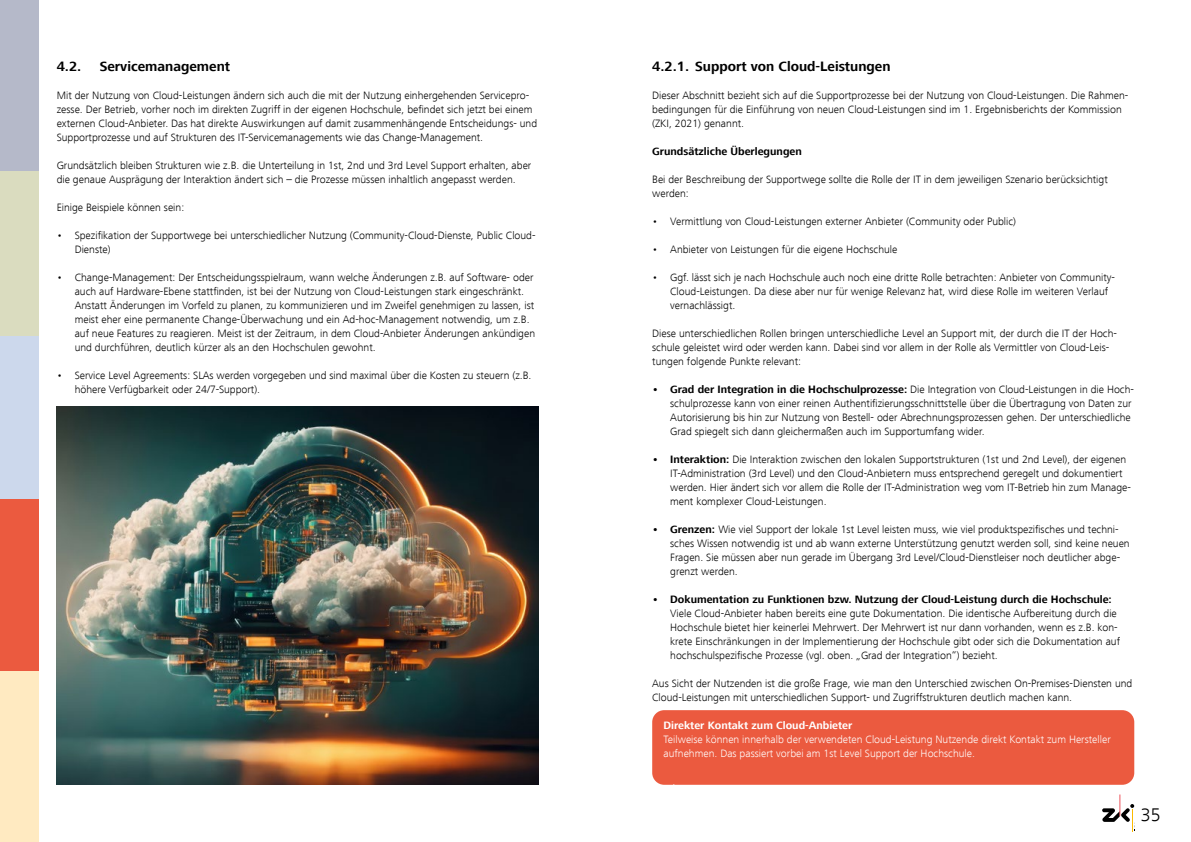
<style>
.page{position:relative;width:1191px;height:842px;background:#fff}
.page>*{position:absolute;margin:0;border:0;box-sizing:border-box;transform-origin:0 0}
.t1{font:300 18.8px "Frutiger Next LT";color:#000}
.Kapitel_Headline{font:700 14px "Frutiger Next LT";color:#000}
.Fließtext{font:300 11px/14px "Frutiger Next LT";color:#000}
.Kastentext{font:300 11px/14px "Frutiger Next LT";color:#fff}
.Kastentext-2{font:700 11px "Frutiger Next LT";color:#fff}
.Fließtext-2{font:700 11px "Frutiger Next LT";color:#000}
.s1{font-weight:700}
</style>
<div class="page">
<svg style="left:1102px;top:794px;width:32px;height:37px"></svg>
<div style="left:0;top:0;width:39px;height:171px;background:#b5b9c9"></div>
<div style="left:0;top:335px;width:39px;height:165px;background:#ccd8ec"></div>
<div style="left:0;top:171px;width:39px;height:164px;background:#dadcbf"></div>
<div style="left:0;top:500px;width:39px;height:171px;background:#eb5a3f"></div>
<div style="left:0;top:671px;width:39px;height:171px;background:#ffeac1"></div>
<div style="left:652px;top:710px;width:482px;height:75px;background:#eb5a3f;border-radius:12px"></div>
<img style="left:57px;top:407px;width:482px;height:378px">
<p class="Kapitel_Headline" style="left:57px;top:58px;width:26px">4.2.</p>
<p class="Kapitel_Headline" style="left:100px;top:58px;width:132px">Servicemanagement</p>
<p class="Fließtext" style="left:57px;top:88px;width:482px">Mit der Nutzung von Cloud-Leistungen ändern sich auch die mit der Nutzung einhergehenden Servicepro&shy;zesse. Der Betrieb, vorher noch im direkten Zugriff in der eigenen Hochschule, befindet sich jetzt bei einem externen Cloud-Anbieter. Das hat direkte Auswirkungen auf damit zusammenhängende Entscheidungs- und Supportprozesse und auf Strukturen des IT-Servicemanagements wie das Change-Management.</p>
<p class="Fließtext" style="left:57px;top:158px;width:476px">Grundsätzlich bleiben Strukturen wie z.B. die Unterteilung in 1st, 2nd und 3rd Level Support erhalten, aber die genaue Ausprägung der Interaktion ändert sich – die Prozesse müssen inhaltlich angepasst werden.</p>
<p class="Fließtext" style="left:57px;top:200px;width:129px">Einige Beispiele können sein:</p>
<p class="Fließtext" style="left:75px;top:228px;width:462px;text-indent:-18px">• Spezifikation der Supportwege bei unterschiedlicher Nutzung (Community-Cloud-Dienste, Public Cloud-<br>Dienste)</p>
<p class="Fließtext" style="left:75px;top:270px;width:462px;text-indent:-18px">• Change-Management: Der Entscheidungsspielraum, wann welche Änderungen z.B. auf Software- oder auch auf Hardware-Ebene stattfinden, ist bei der Nutzung von Cloud-Leistungen stark eingeschränkt.<br>Anstatt Änderungen im Vorfeld zu planen, zu kommunizieren und im Zweifel genehmigen zu lassen, ist meist eher eine permanente Change-Überwachung und ein Ad-hoc-Management notwendig, um z.B. auf neue Features zu reagieren. Meist ist der Zeitraum, in dem Cloud-Anbieter Änderungen ankündigen und durchführen, deutlich kürzer als an den Hochschulen gewohnt.</p>
<p class="Fließtext" style="left:75px;top:368px;width:458px;text-indent:-18px">• Service Level Agreements: SLAs werden vorgegeben und sind maximal über die Kosten zu steuern (z.B. höhere Verfügbarkeit oder 24/7-Support).</p>
<p class="Kapitel_Headline" style="left:652px;top:58px;width:240px">4.2.1. Support von Cloud-Leistungen</p>
<p class="Fließtext" style="left:652px;top:88px;width:478px">Dieser Abschnitt bezieht sich auf die Supportprozesse bei der Nutzung von Cloud-Leistungen. Die Rahmen&shy;bedingungen für die Einführung von neuen Cloud-Leistungen sind im 1. Ergebnisberichts der Kommission (ZKI, 2021) genannt.</p>
<p class="Fließtext-2" style="left:652px;top:145px;width:151px">Grundsätzliche Überlegungen</p>
<p class="Fließtext" style="left:652px;top:172px;width:457px">Bei der Beschreibung der Supportwege sollte die Rolle der IT in dem jeweiligen Szenario berücksichtigt werden:</p>
<p class="Fließtext" style="left:652px;top:214px;width:365px">• Vermittlung von Cloud-Leistungen externer Anbieter (Community oder Public)</p>
<p class="Fließtext" style="left:652px;top:242px;width:247px">• Anbieter von Leistungen für die eigene Hochschule</p>
<p class="Fließtext" style="left:670px;top:270px;width:446px;text-indent:-18px">• Ggf. lässt sich je nach Hochschule auch noch eine dritte Rolle betrachten: Anbieter von Community-<br>Cloud-Leistungen. Da diese aber nur für wenige Relevanz hat, wird diese Rolle im weiteren Verlauf vernachlässigt.</p>
<p class="Fließtext" style="left:652px;top:326px;width:466px">Diese unterschiedlichen Rollen bringen unterschiedliche Level an Support mit, der durch die IT der Hoch&shy;schule geleistet wird oder werden kann. Dabei sind vor allem in der Rolle als Vermittler von Cloud-Leis&shy;tungen folgende Punkte relevant:</p>
<p class="Fließtext" style="left:670px;top:382px;width:465px;text-indent:-18px"><span class="s1">• Grad der Integration in die Hochschulprozesse:</span> Die Integration von Cloud-Leistungen in die Hoch&shy;schulprozesse kann von einer reinen Authentifizierungsschnittstelle über die Übertragung von Daten zur Autorisierung bis hin zur Nutzung von Bestell- oder Abrechnungsprozessen gehen. Der unterschiedliche Grad spiegelt sich dann gleichermaßen auch im Supportumfang wider.</p>
<p class="Fließtext" style="left:670px;top:452px;width:462px;text-indent:-18px"><span class="s1">• Interaktion:</span> Die Interaktion zwischen den lokalen Supportstrukturen (1st und 2nd Level), der eigenen IT-Administration (3rd Level) und den Cloud-Anbietern muss entsprechend geregelt und dokumentiert werden. Hier ändert sich vor allem die Rolle der IT-Administration weg vom IT-Betrieb hin zum Manage&shy;ment komplexer Cloud-Leistungen.</p>
<p class="Fließtext" style="left:670px;top:522px;width:461px;text-indent:-18px"><span class="s1">• Grenzen:</span> Wie viel Support der lokale 1st Level leisten muss, wie viel produktspezifisches und techni&shy;sches Wissen notwendig ist und ab wann externe Unterstützung genutzt werden soll, sind keine neuen Fragen. Sie müssen aber nun gerade im Übergang 3rd Level/Cloud-Dienstleiser noch deutlicher abge&shy;grenzt werden.</p>
<p class="Fließtext" style="left:670px;top:592px;width:451px;text-indent:-18px"><span class="s1">• Dokumentation zu Funktionen bzw. Nutzung der Cloud-Leistung durch die Hochschule:<br></span>Viele Cloud-Anbieter haben bereits eine gute Dokumentation. Die identische Aufbereitung durch die Hochschule bietet hier keinerlei Mehrwert. Der Mehrwert ist nur dann vorhanden, wenn es z.B. kon&shy;krete Einschränkungen in der Implementierung der Hochschule gibt oder sich die Dokumentation auf hochschulspezifische Prozesse (vgl. oben. „Grad der Integration“) bezieht.</p>
<p class="Fließtext" style="left:652px;top:676px;width:481px">Aus Sicht der Nutzenden ist die große Frage, wie man den Unterschied zwischen On-Premises-Diensten und<br>Cloud-Leistungen mit unterschiedlichen Support- und Zugriffstrukturen deutlich machen kann.</p>
<p class="Kastentext-2" style="left:663px;top:719px;width:190px">Direkter Kontakt zum Cloud-Anbieter</p>
<p class="Kastentext" style="left:663px;top:732px;width:449px">Teilweise können innerhalb der verwendeten Cloud-Leistung Nutzende direkt Kontakt zum Hersteller aufnehmen. Das passiert vorbei am 1st Level Support der Hochschule.</p>
<p class="Kastentext" style="left:672px;top:774px;width:4px">.</p>
<h1 class="t1" style="left:1141px;top:805px;width:21px">35</h1>
</div>
